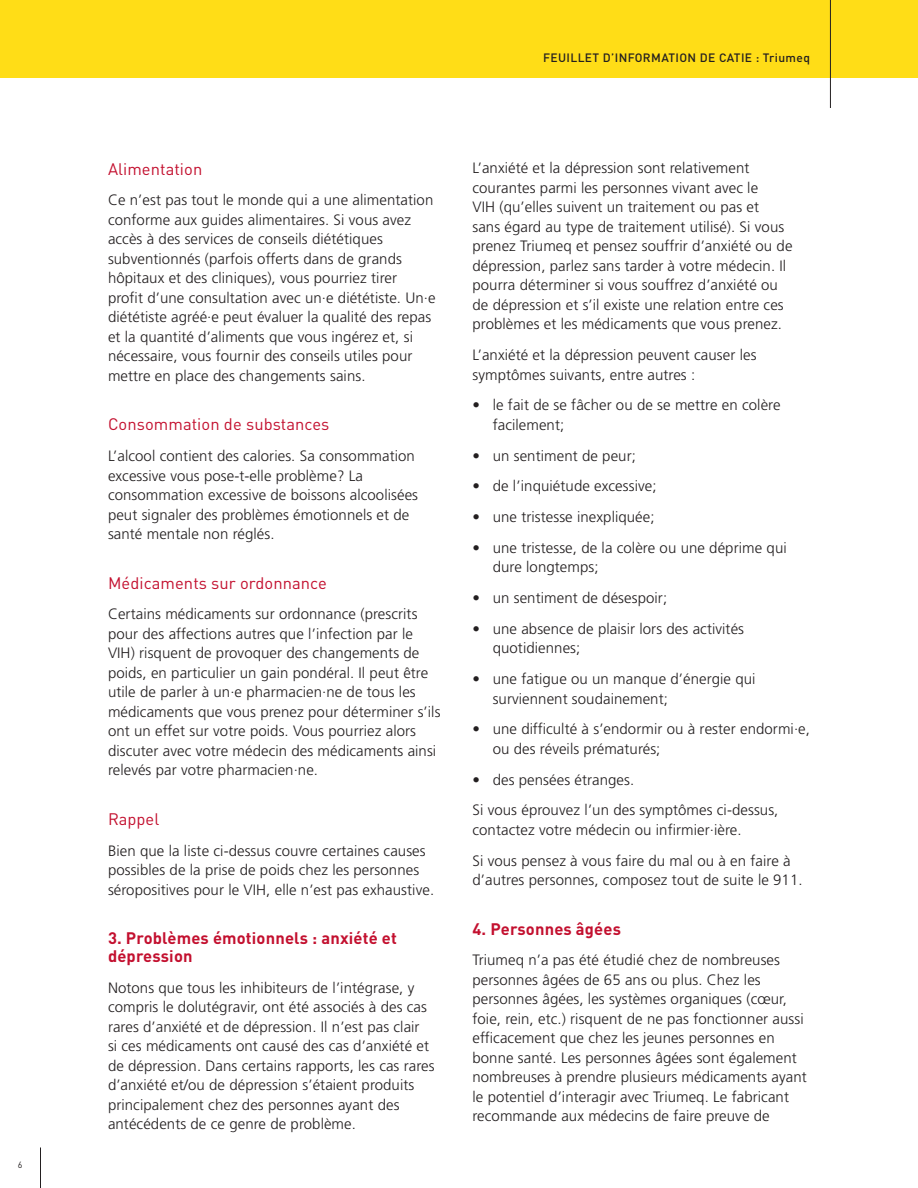
<style>
.page{position:relative;width:918px;height:1188px;background:#fff}
.page>*{position:absolute;margin:0;border:0;box-sizing:border-box;transform-origin:0 0}
.t1{font:16.5px "DINOT";letter-spacing:.005em;color:#c3102f}
.t2{font:700 16.5px/18px "DINOT";letter-spacing:.01em;color:#c3102f}
.t3{font:300 15px/19.5px "Frutiger LT Pro";letter-spacing:.005em;color:#231f20}
.t4{font:500 12px "DINOT";letter-spacing:.03em;color:#231f20}
.t5{font:9px "DINOT";color:#231f20}
</style>
<div class="page">
<hr style="left:40px;top:1148px;width:1px;height:40px;background:#231f20">
<div style="left:0;top:0;width:918px;height:78px;background:#ffdd17"></div>
<hr style="left:830px;top:0;width:1px;height:108px;background:#231f20">
<p class="t5" style="left:18px;top:1158px;width:6px">6</p>
<p class="t4" style="left:543px;top:50px;width:268px">FEUILLET D’INFORMATION DE CATIE : Triumeq</p>
<p class="t1" style="left:108px;top:156px;width:96px">Alimentation</p>
<p class="t3" style="left:108px;top:191px;width:329px">Ce n’est pas tout le monde qui a une alimentation conforme aux guides alimentaires. Si vous avez accès à des services de conseils diététiques subventionnés (parfois offerts dans de grands hôpitaux et des cliniques), vous pourriez tirer profit d’une consultation avec un·e diététiste. Un·e diététiste agréé·e peut évaluer la qualité des repas et la quantité d’aliments que vous ingérez et, si nécessaire, vous fournir des conseils utiles pour mettre en place des changements sains.</p>
<p class="t1" style="left:108px;top:412px;width:223px">Consommation de substances</p>
<p class="t3" style="left:108px;top:446px;width:312px">L’alcool contient des calories. Sa consommation excessive vous pose-t-elle problème? La consommation excessive de boissons alcoolisées peut signaler des problèmes émotionnels et de santé mentale non réglés.</p>
<p class="t1" style="left:108px;top:570px;width:220px">Médicaments sur ordonnance</p>
<p class="t3" style="left:108px;top:605px;width:334px">Certains médicaments sur ordonnance (prescrits pour des affections autres que l’infection par le VIH) risquent de provoquer des changements de poids, en particulier un gain pondéral. Il peut être utile de parler à un·e pharmacien·ne de tous les médicaments que vous prenez pour déterminer s’ils ont un effet sur votre poids. Vous pourriez alors discuter avec votre médecin des médicaments ainsi relevés par votre pharmacien·ne.</p>
<p class="t1" style="left:108px;top:806px;width:53px">Rappel</p>
<p class="t3" style="left:108px;top:841px;width:328px">Bien que la liste ci-dessus couvre certaines causes possibles de la prise de poids chez les personnes séropositives pour le VIH, elle n’est pas exhaustive.</p>
<p class="t2" style="left:108px;top:928px;width:290px">3. Problèmes émotionnels : anxiété et dépression</p>
<p class="t3" style="left:108px;top:978px;width:328px">Notons que tous les inhibiteurs de l’intégrase, y compris le dolutégravir, ont été associés à des cas rares d’anxiété et de dépression. Il n’est pas clair<br>si ces médicaments ont causé des cas d’anxiété et de dépression. Dans certains rapports, les cas rares d’anxiété et/ou de dépression s’étaient produits principalement chez des personnes ayant des antécédents de ce genre de problème.</p>
<p class="t3" style="left:472px;top:158px;width:322px">L’anxiété et la dépression sont relativement courantes parmi les personnes vivant avec le<br>VIH (qu’elles suivent un traitement ou pas et<br>sans égard au type de traitement utilisé). Si vous prenez Triumeq et pensez souffrir d’anxiété ou de dépression, parlez sans tarder à votre médecin. Il pourra déterminer si vous souffrez d’anxiété ou de dépression et s’il existe une relation entre ces problèmes et les médicaments que vous prenez.</p>
<p class="t3" style="left:472px;top:345px;width:286px">L’anxiété et la dépression peuvent causer les symptômes suivants, entre autres :</p>
<p class="t3" style="left:493px;top:395px;width:289px;text-indent:-20px">• le fait de se fâcher ou de se mettre en colère facilement;</p>
<p class="t3" style="left:472px;top:446px;width:165px">• un sentiment de peur;</p>
<p class="t3" style="left:472px;top:476px;width:186px">• de l’inquiétude excessive;</p>
<p class="t3" style="left:472px;top:507px;width:184px">• une tristesse inexpliquée;</p>
<p class="t3" style="left:493px;top:538px;width:295px;text-indent:-20px">• une tristesse, de la colère ou une déprime qui dure longtemps;</p>
<p class="t3" style="left:472px;top:588px;width:196px">• un sentiment de désespoir;</p>
<p class="t3" style="left:493px;top:619px;width:253px;text-indent:-20px">• une absence de plaisir lors des activités quotidiennes;</p>
<p class="t3" style="left:493px;top:669px;width:264px;text-indent:-20px">• une fatigue ou un manque d’énergie qui surviennent soudainement;</p>
<p class="t3" style="left:493px;top:719px;width:319px;text-indent:-20px">• une difficulté à s’endormir ou à rester endormi·e, ou des réveils prématurés;</p>
<p class="t3" style="left:472px;top:764px;width:307px;line-height:30.8px">• des pensées étranges.<br>Si vous éprouvez l’un des symptômes ci-dessus,</p>
<p class="t3" style="left:472px;top:814px;width:320px;line-height:30.8px">contactez votre médecin ou infirmier·ière.<br>Si vous pensez à vous faire du mal ou à en faire à</p>
<p class="t3" style="left:472px;top:870px;width:332px">d’autres personnes, composez tout de suite le 911.</p>
<p class="t2" style="left:472px;top:918px;width:150px">4. Personnes âgées</p>
<p class="t3" style="left:472px;top:950px;width:336px">Triumeq n’a pas été étudié chez de nombreuses personnes âgées de 65 ans ou plus. Chez les personnes âgées, les systèmes organiques (cœur, foie, rein, etc.) risquent de ne pas fonctionner aussi efficacement que chez les jeunes personnes en bonne santé. Les personnes âgées sont également nombreuses à prendre plusieurs médicaments ayant le potentiel d’interagir avec Triumeq. Le fabricant recommande aux médecins de faire preuve de</p>
</div>
